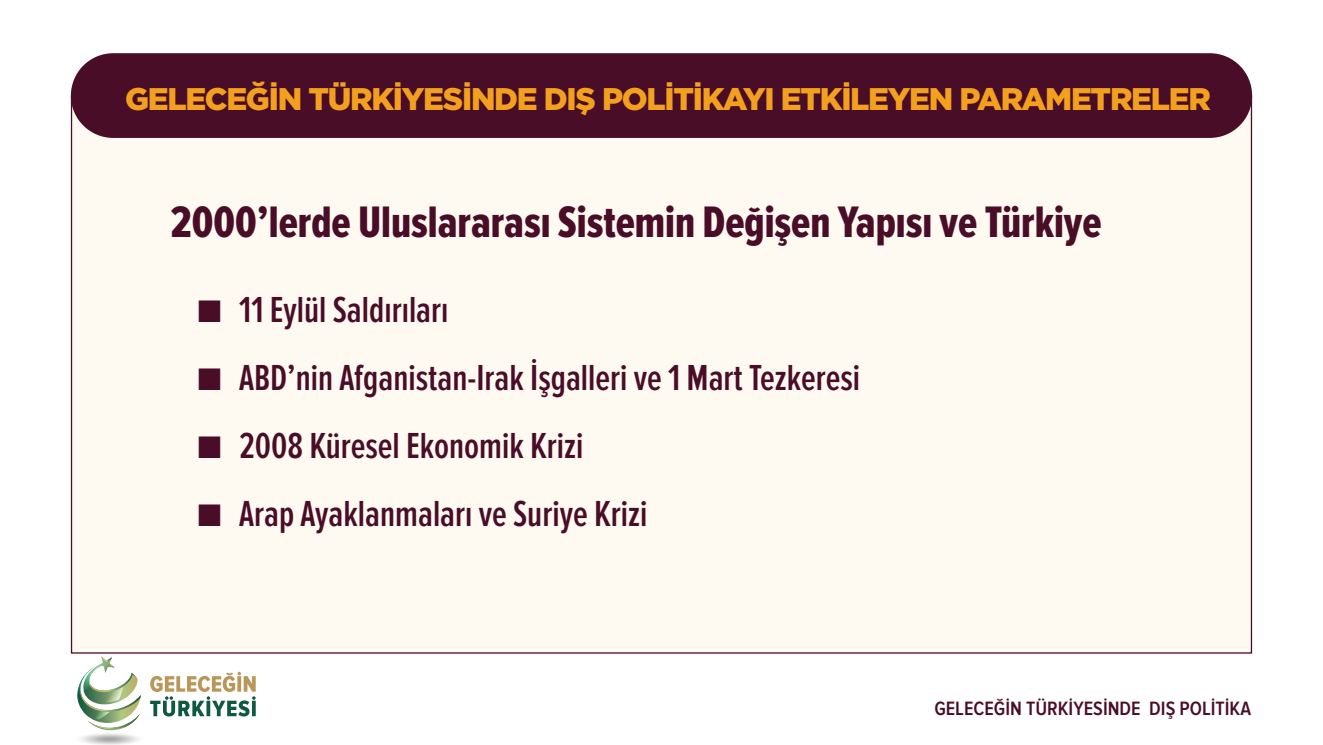
<style>
.page{position:relative;width:1323px;height:745px;background:#fff}
.page>*{position:absolute;margin:0;border:0;box-sizing:border-box;transform-origin:0 0}
.t1{font:45.62px "Proxima Nova Ex Cn Extrabld";color:#4a0d27}
.t2{font:600 37.5px "Proxima Nova Ex Cn";color:#4a0d27}
.t3{font:900 31.25px "Gotham";letter-spacing:-.04em;color:#f2a01e}
.t4{font:600 20px "Proxima Nova Cond";color:#4a0d27}
</style>
<div class="page">
<svg style="left:77px;top:656px;width:179px;height:88px"></svg>
<div style="left:71px;top:95px;width:1181px;height:558px;background:#fef9f1;border:1px solid #4a0d27"></div>
<div style="left:71px;top:53px;width:1181px;height:85px;background:#4a0d27;border-radius:42px"></div>
<p class="t3" style="left:125px;top:77px;width:1087px">GELECEĞİN TÜRKİYESİNDE DIŞ POLİTİKAYI ETKİLEYEN PARAMETRELER</p>
<p class="t1" style="left:171px;top:196px;width:932px">2000’lerde Uluslararası Sistemin Değişen Yapısı ve Türkiye</p>
<p class="t2" style="left:197px;top:289px;width:253px">■ 11 Eylül Saldırıları</p>
<p class="t2" style="left:197px;top:357px;width:664px">■ ABD’nin Afganistan-Irak İşgalleri ve 1 Mart Tezkeresi</p>
<p class="t2" style="left:197px;top:424px;width:388px">■ 2008 Küresel Ekonomik Krizi</p>
<p class="t2" style="left:197px;top:492px;width:452px">■ Arap Ayaklanmaları ve Suriye Krizi</p>
<p class="t4" style="left:934px;top:696px;width:318px">GELECEĞİN TÜRKİYESİNDE DIŞ POLİTİKA</p>
</div>
